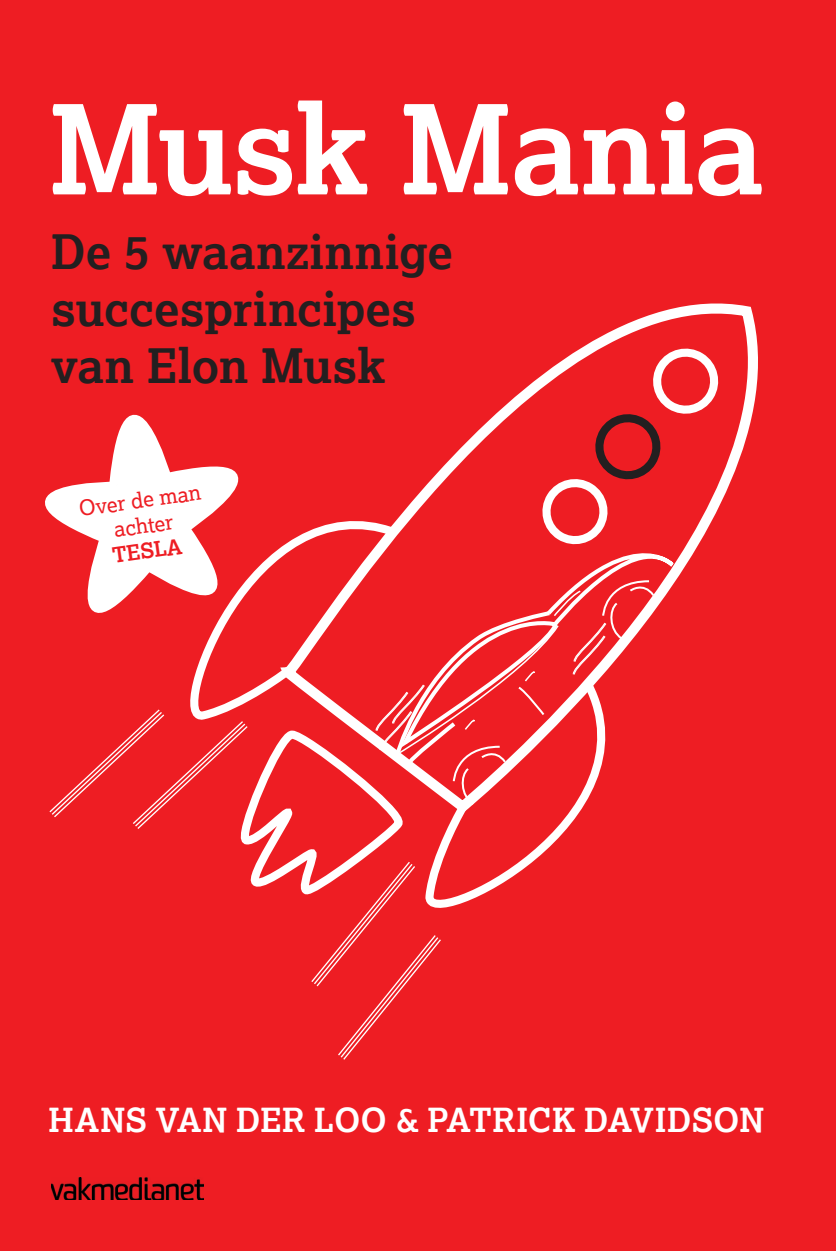
<style>
.page{position:relative;width:836px;height:1251px;background:#fff}
.page>*{position:absolute;margin:0;border:0;box-sizing:border-box;transform-origin:0 0}
.t1{font:700 123.75px "Lexia";letter-spacing:-.01em;color:#fff}
.t2{font:700 47.25px/56.7px "Lexia";color:#231f20}
.t3{font:700 33.07px "Lexia";letter-spacing:.005em;color:#fff}
.t4{font:21.15px/25.4px "Lexia";color:#ee1d23;text-align:center}
.t5{font:700 21.15px "Lexia";color:#ee1d23}
</style>
<div class="page">
<div style="left:0;top:0;width:836px;height:1250px;background:#ee1d23"></div>
<svg style="left:600px;top:303px;width:158px;height:182px"></svg>
<svg style="left:45px;top:337px;width:684px;height:723px"></svg>
<div style="left:102px;top:473px;width:86px;height:93px;background:#fff;border-radius:50%"></div>
<div style="left:100px;top:472px;width:89px;height:95px;border:2px solid #fff;border-radius:50%"></div>
<img style="left:51px;top:1177px;width:152px;height:22px">
<h1 class="t1" style="left:49px;top:71px;width:716px">Musk Mania</h1>
<p class="t2" style="left:51px;top:223px;width:403px">De 5 waanzinnige succesprincipes van Elon Musk</p>
<p class="t4" style="left:77px;top:495px;width:124px;rotate:-8deg">Over de man achter</p>
<p class="t5" style="left:110px;top:542px;width:72px;rotate:-8deg">TESLA</p>
<p class="t3" style="left:49px;top:1099px;width:717px">HANS VAN DER LOO &amp; PATRICK DAVIDSON</p>
</div>
